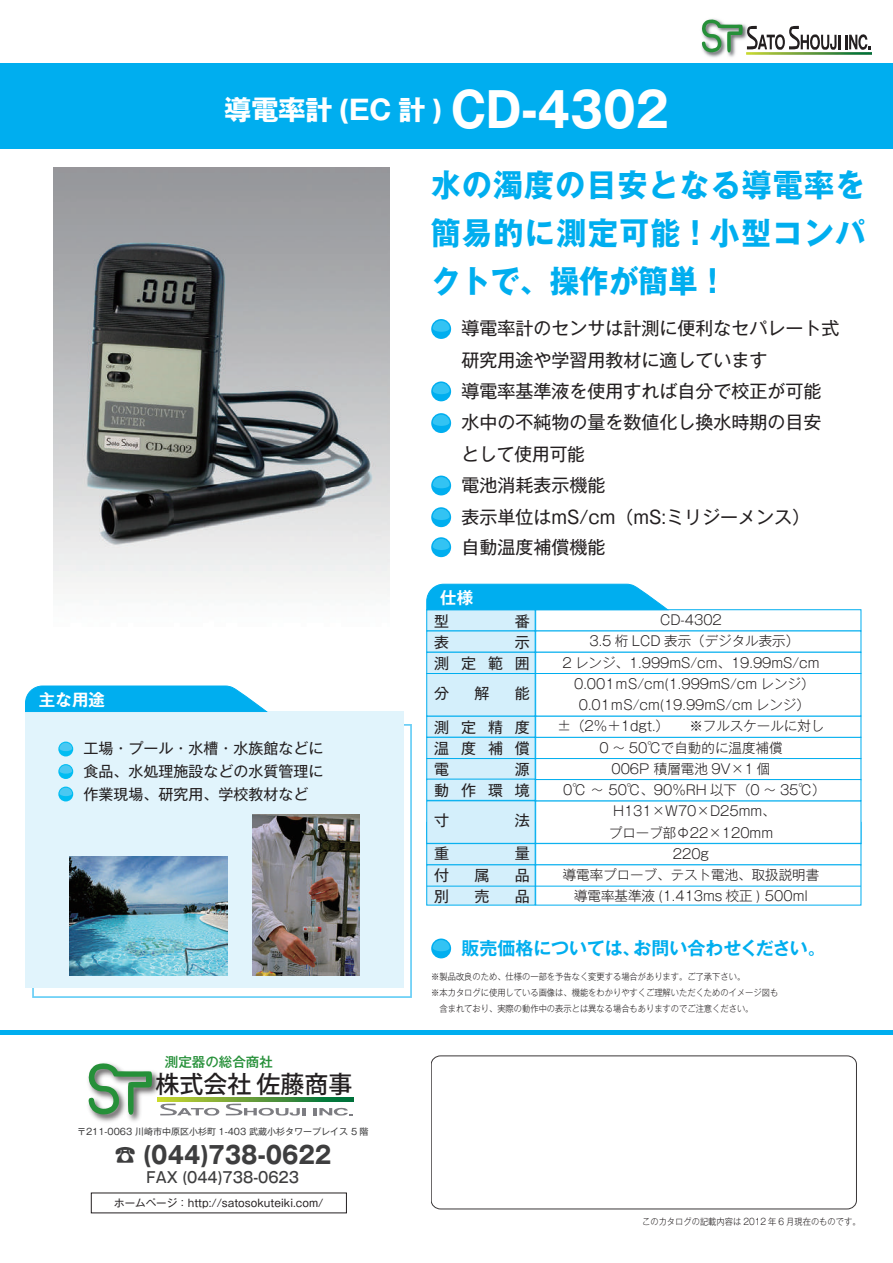
<style>
.page{position:relative;width:893px;height:1263px;background:#fff}
.page>*{position:absolute;margin:0;border:0;box-sizing:border-box;transform-origin:0 0}
.t1{font:700 31.5px/48px "Gothic MB101 Pro";letter-spacing:.05em;color:#00aeef;text-align:justify;scale:.94 1}
.t2{font:700 27px "Gothic MB101 Pro";color:#fff}
.t3{font:700 24px "Gothic MB101 Pro";color:#3e3e3f;scale:.9 1}
.t4{font:500 23.85px "Koz Go Pro";color:#231f20}
.t5{font:18px/31.7px "Gothic MB101 Pro";color:#231f20}
.t6{font:700 18px "Gothic MB101 Pro De";color:#00aeef}
.t7{font:700 16.5px "Gothic MB101 Pro De";color:#fff}
.t8{font:15px/21.3px "Gothic MB101 Pro";color:#231f20;text-align:justify}
.t9{font:500 15px "Gothic MB101 Pro";color:#3e3e3f;scale:.9 1}
.t10{font:300 13.5px/21.3px "Gothic MB101 Pro";color:#231f20;text-align:center}
.t11{font:500 13.5px "Gothic MB101 Pro";color:#269039}
.t12{font:10.5px "Gothic MB101 Pro";color:#231f20}
.t13{font:300 9px/15.8px "Gothic MB101 Pro";color:#231f20;scale:.92 1}
.t14{font:9px "Gothic MB101 Pro";color:#3e3e3f}
.s1{font-size:48px}
</style>
<div class="page">
<div style="left:0;top:64px;width:893px;height:85px;background:#00aeef"></div>
<img style="left:701px;top:28px;width:34px;height:30px">
<svg style="left:702px;top:19px;width:169px;height:34px"></svg>
<img style="left:746px;top:52px;width:126px;height:3px">
<hr style="left:0;top:1031px;width:893px;height:4px;background:#00aeef">
<div style="left:431px;top:1056px;width:426px;height:153px;border:1px solid #231f20;border-radius:9px"></div>
<img style="left:92px;top:1071px;width:71px;height:51px">
<svg style="left:88px;top:1063px;width:64px;height:52px"></svg>
<svg style="left:160px;top:1103px;width:146px;height:13px"></svg>
<svg style="left:313px;top:1107px;width:40px;height:9px"></svg>
<svg style="left:158px;top:1098px;width:195px;height:3px"></svg>
<div style="left:431px;top:938px;width:20px;height:20px;background:#00aeef;border-radius:50%"></div>
<svg style="left:433px;top:940px;width:17px;height:11px"></svg>
<div style="left:26px;top:711px;width:377px;height:277px;background:#e1f4fc"></div>
<div style="left:58px;top:742px;width:15px;height:14px;background:#01bdf2;border-radius:50%"></div>
<svg style="left:59px;top:743px;width:13px;height:8px"></svg>
<div style="left:58px;top:764px;width:15px;height:15px;background:#01bdf2;border-radius:50%"></div>
<svg style="left:59px;top:765px;width:13px;height:9px"></svg>
<div style="left:58px;top:787px;width:15px;height:14px;background:#01bdf2;border-radius:50%"></div>
<svg style="left:59px;top:788px;width:13px;height:8px"></svg>
<svg style="left:25px;top:686px;width:242px;height:26px;background:#14b4f0"></svg>
<img style="left:53px;top:167px;width:337px;height:424px">
<div style="left:427px;top:609px;width:108px;height:22px;background:#d4effb;border:1px solid #00aeef"></div>
<div style="left:427px;top:631px;width:108px;height:21px;background:#d4effb"></div>
<div style="left:427px;top:652px;width:108px;height:22px;background:#d4effb;border:1px solid #00aeef"></div>
<div style="left:427px;top:716px;width:108px;height:21px;background:#d4effb;border:1px solid #00aeef"></div>
<div style="left:427px;top:737px;width:108px;height:22px;background:#d4effb;border:1px solid #00aeef"></div>
<div style="left:427px;top:758px;width:108px;height:22px;background:#d4effb;border:1px solid #00aeef"></div>
<div style="left:427px;top:843px;width:108px;height:22px;background:#d4effb;border:1px solid #00aeef"></div>
<div style="left:427px;top:865px;width:108px;height:40px;background:#d4effb"></div>
<div style="left:535px;top:609px;width:326px;height:22px;background:#fff;border:1px solid #00aeef"></div>
<div style="left:535px;top:652px;width:326px;height:22px;background:#fff;border:1px solid #00aeef"></div>
<div style="left:535px;top:737px;width:326px;height:22px;background:#fff;border:1px solid #00aeef"></div>
<div style="left:535px;top:843px;width:326px;height:22px;background:#fff;border:1px solid #00aeef"></div>
<div style="left:535px;top:716px;width:326px;height:21px;background:#fff;border:1px solid #00aeef"></div>
<div style="left:535px;top:758px;width:326px;height:22px;background:#fff;border:1px solid #00aeef"></div>
<svg style="left:426px;top:584px;width:242px;height:26px;background:#15b4f0"></svg>
<div style="left:427px;top:673px;width:108px;height:43px;background:#d4effb;border:1px solid #00aeef"></div>
<div style="left:427px;top:801px;width:108px;height:42px;background:#d4effb"></div>
<div style="left:535px;top:673px;width:326px;height:43px;background:#fff;border:1px solid #00aeef"></div>
<hr style="left:427px;top:886px;width:434px;height:1px;background:#00aeef">
<div style="left:427px;top:779px;width:108px;height:21px;background:#d4effb"></div>
<div style="left:535px;top:779px;width:326px;height:22px;background:#fff;border:1px solid #00aeef"></div>
<img style="left:69px;top:857px;width:159px;height:119px">
<img style="left:252px;top:814px;width:108px;height:162px">
<div style="left:431px;top:319px;width:20px;height:20px;background:#00aeef;border-radius:50%"></div>
<svg style="left:433px;top:321px;width:17px;height:11px"></svg>
<div style="left:431px;top:381px;width:20px;height:20px;background:#00aeef;border-radius:50%"></div>
<svg style="left:433px;top:383px;width:17px;height:11px"></svg>
<div style="left:431px;top:413px;width:20px;height:20px;background:#00aeef;border-radius:50%"></div>
<svg style="left:433px;top:415px;width:17px;height:11px"></svg>
<div style="left:431px;top:476px;width:20px;height:19px;background:#00aeef;border-radius:50%"></div>
<svg style="left:433px;top:477px;width:17px;height:11px"></svg>
<div style="left:431px;top:507px;width:20px;height:20px;background:#00aeef;border-radius:50%"></div>
<svg style="left:433px;top:509px;width:17px;height:11px"></svg>
<div style="left:431px;top:537px;width:20px;height:20px;background:#00aeef;border-radius:50%"></div>
<svg style="left:433px;top:539px;width:17px;height:11px"></svg>
<h2 class="t2" style="left:224px;top:87px;width:446px">導電率計 (EC 計 ) <span class="s1">CD-4302</span></h2>
<h1 class="t1" style="left:431px;top:157px;width:463px">水の濁度の目安となる導電率を簡易的に測定可能！小型コンパクトで、操作が簡単！</h1>
<h3 class="t5" style="left:461px;top:310px;width:379px">導電率計のセンサは計測に便利なセパレート式</h3>
<h3 class="t5" style="left:461px;top:341px;width:307px">研究用途や学習用教材に適しています</h3>
<h3 class="t5" style="left:461px;top:373px;width:361px">導電率基準液を使用すれば自分で校正が可能水中の不純物の量を数値化し換水時期の目安</h3>
<h3 class="t5" style="left:461px;top:435px;width:125px">として使用可能</h3>
<p class="t7" style="left:39px;top:686px;width:67px">主な用途</p>
<p class="t8" style="left:84px;top:735px;width:241px;line-height:22.5px">工場・プール・水槽・水族館などに食品、水処理施設などの水質管理に作業現場、研究用、学校教材など</p>
<p class="t11" style="left:165px;top:1051px;width:110px">測定器の総合商社</p>
<h3 class="t4" style="left:156px;top:1068px;width:198px">株式会社 佐藤商事</h3>
<p class="t14" style="left:77px;top:1124px;width:293px">〒211-0063 川崎市中原区小杉町 1-403 武蔵小杉タワープレイス 5 階</p>
<h3 class="t3" style="left:115px;top:1135px;width:242px">☎ (044)738-0622</h3>
<p class="t9" style="left:147px;top:1165px;width:171px">FAX (044)738-0623</p>
<p class="t12" style="left:114px;top:1194px;width:211px">ホームページ：http://satosokuteiki.com/</p>
<h3 class="t5" style="left:461px;top:467px;width:350px">電池消耗表示機能<br>表示単位はmS/cm（mS:ミリジーメンス）</h3>
<h3 class="t5" style="left:461px;top:528px;width:145px">自動温度補償機能</h3>
<p class="t7" style="left:440px;top:584px;width:34px">仕様</p>
<p class="t8" style="left:434px;top:608px;width:16px">型</p>
<p class="t8" style="left:515px;top:608px;width:16px">番</p>
<p class="t8" style="left:434px;top:630px;width:16px">表</p>
<p class="t8" style="left:434px;top:630px;width:97px;text-align:right">示<br>測定範囲</p>
<p class="t8" style="left:434px;top:681px;width:16px">分</p>
<p class="t8" style="left:475px;top:681px;width:16px">解</p>
<p class="t8" style="left:515px;top:681px;width:16px">能</p>
<p class="t8" style="left:434px;top:714px;width:97px">測定精度温度補償電</p>
<p class="t8" style="left:434px;top:757px;width:97px;text-align:right">源<br>動作環境</p>
<p class="t8" style="left:434px;top:808px;width:16px">寸</p>
<p class="t8" style="left:515px;top:808px;width:16px">法</p>
<p class="t8" style="left:434px;top:841px;width:16px">重</p>
<p class="t8" style="left:515px;top:841px;width:16px">量</p>
<p class="t8" style="left:434px;top:862px;width:16px">付</p>
<p class="t8" style="left:475px;top:862px;width:16px">属</p>
<p class="t8" style="left:515px;top:862px;width:16px">品</p>
<p class="t8" style="left:434px;top:883px;width:16px">別</p>
<p class="t8" style="left:475px;top:883px;width:16px">売</p>
<p class="t8" style="left:515px;top:883px;width:16px">品</p>
<p class="t10" style="left:558px;top:607px;width:269px">CD-4302<br>3.5 桁 LCD 表示（デジタル表示）<br>2 レンジ、1.999mS/cm、19.99mS/cm<br>0.001ｍS/cm(1.999mS/cm レンジ）<br>0.01ｍS/cm(19.99mS/cm レンジ）<br>±（2％＋1dgt.）　　※フルスケールに対し<br>0 ～ 50℃で自動的に温度補償<br>006P 積層電池 9V×1 個<br>0℃ ～ 50℃、90％RH 以下（0 ～ 35℃）<br>H131×W70×D25mm、<br>プローブ部Φ22×120mm<br>220g<br>導電率プローブ、テスト電池、取扱説明書導電率基準液 (1.413ms 校正 ) 500ml</p>
<h3 class="t6" style="left:462px;top:933px;width:366px">販売価格については、お問い合わせください。</h3>
<p class="t13" style="left:431px;top:967px;width:379px">※製品改良のため、仕様の一部を予告なく変更する場合があります。ご了承下さい。<br>※本カタログに使用している画像は、機能をわかりやすくご理解いただくためのイメージ図も　含まれており、実際の動作中の表示とは異なる場合もありますのでご注意ください。</p>
<p class="t13" style="left:642px;top:1212px;width:239px">このカタログの記載内容は 2012 年 6 月現在のものです。</p>
</div>
